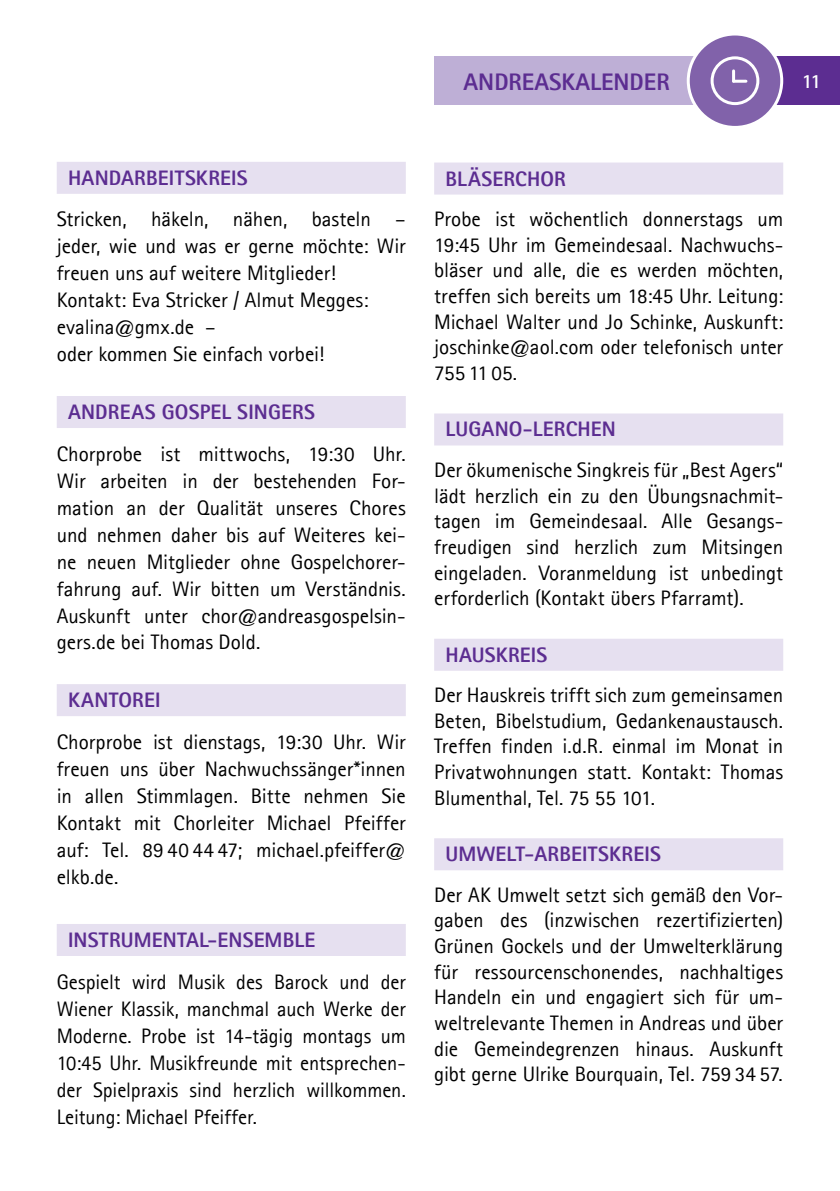
<style>
.page{position:relative;width:840px;height:1191px;background:#fff}
.page>*{position:absolute;margin:0;border:0;box-sizing:border-box;transform-origin:0 0}
.t1{font:800 24px "Agfa Rotis Sans Serif";color:#5c2d91}
.t2{font:21px/27px "Agfa Rotis Sans Serif";letter-spacing:-.005em;color:#000;text-align:justify}
.t3{font:800 21px "Agfa Rotis Sans Serif";letter-spacing:.005em;color:#5c2d91}
.t4{font:700 20px "Agfa Rotis Sans Serif";color:#fff}
</style>
<div class="page">
<div style="left:434px;top:57px;width:263px;height:48px;background:#beafd6"></div>
<div style="left:758px;top:57px;width:81px;height:48px;background:#5c2d91"></div>
<div style="left:687px;top:34px;width:94px;height:93px;background:#8162aa;border-radius:50%"></div>
<div style="left:686px;top:33px;width:96px;height:96px;border:3px solid #fff;border-radius:50%"></div>
<div style="left:710px;top:56px;width:49px;height:49px;border:3px solid #fff;border-radius:50%"></div>
<svg style="left:732px;top:71px;width:13px;height:12px"></svg>
<div style="left:57px;top:162px;width:348px;height:32px;background:#e6e0f0"></div>
<div style="left:57px;top:396px;width:348px;height:32px;background:#e6e0f0"></div>
<div style="left:57px;top:684px;width:348px;height:32px;background:#e6e0f0"></div>
<div style="left:57px;top:924px;width:348px;height:32px;background:#e6e0f0"></div>
<div style="left:434px;top:162px;width:348px;height:32px;background:#e6e0f0"></div>
<div style="left:434px;top:413px;width:348px;height:32px;background:#e6e0f0"></div>
<div style="left:434px;top:638px;width:348px;height:32px;background:#e6e0f0"></div>
<div style="left:434px;top:838px;width:348px;height:32px;background:#e6e0f0"></div>
<p class="t1" style="left:463px;top:67px;width:16px">ANDR</p>
<p class="t1" style="left:521px;top:67px;width:147px">EASKALEND ER</p>
<p class="t4" style="left:801px;top:68px;width:21px">11</p>
<p class="t3" style="left:68px;top:164px;width:181px">HANDARBEITSKREIS</p>
<p class="t2" style="left:57px;top:206px;width:350px;text-align:left">Stricken, häkeln, nähen, basteln – jeder, wie und was er gerne möchte: Wir freuen uns auf weitere Mitglieder!<br>Kontakt: Eva Stricker / Almut Megges: evalina@gmx.de –<br>oder kommen Sie einfach vorbei!</p>
<p class="t3" style="left:68px;top:398px;width:143px">ANDREAS GOSPEL</p>
<p class="t3" style="left:237px;top:398px;width:79px">SINGERS</p>
<p class="t2" style="left:57px;top:440px;width:350px">Chorprobe ist mittwochs, 19:30 Uhr.<br>Wir arbeiten in der bestehenden For&shy;mation an der Qualität unseres Chores und nehmen daher bis auf Weiteres kei&shy;ne neuen Mitglieder ohne Gospelchorer&shy;fahrung auf. Wir bitten um Verständnis.<br>Auskunft unter chor@andreasgospelsin&shy;gers.de bei Thomas Dold.</p>
<p class="t3" style="left:68px;top:686px;width:94px">KANTOREI</p>
<p class="t2" style="left:57px;top:728px;width:350px">Chorprobe ist dienstags, 19:30 Uhr. Wir freuen uns über Nachwuchssänger*innen in allen Stimmlagen. Bitte nehmen Sie Kontakt mit Chorleiter Michael Pfeiffer auf: Tel. 89 40 44 47; michael.pfeiffer@ elkb.de.</p>
<p class="t3" style="left:68px;top:926px;width:237px">INSTRUMENTAL-ENSEM BLE</p>
<p class="t2" style="left:57px;top:968px;width:350px">Gespielt wird Musik des Barock und der Wiener Klassik, manchmal auch Werke der Moderne. Probe ist 14-tägig montags um 10:45 Uhr. Musikfreunde mit entsprechen&shy;der Spielpraxis sind herzlich willkommen.<br>Leitung: Michael Pfeiffer.</p>
<p class="t3" style="left:445px;top:165px;width:122px">BLÄSERCHOR</p>
<p class="t2" style="left:434px;top:206px;width:350px;line-height:25.6px">Probe ist wöchentlich donnerstags um 19:45 Uhr im Gemeindesaal. Nachwuchs&shy;bläser und alle, die es werden möchten, treffen sich bereits um 18:45 Uhr. Leitung:<br>Michael Walter und Jo Schinke, Auskunft: joschinke@aol.com oder telefonisch unter 755 11 05.</p>
<p class="t3" style="left:445px;top:416px;width:172px">LUGANO-LERCHEN</p>
<p class="t2" style="left:434px;top:457px;width:350px;line-height:25.6px">Der ökumenische Singkreis für „Best Agers“ lädt herzlich ein zu den Übungsnachmit&shy;tagen im Gemeindesaal. Alle Gesangs&shy;freudigen sind herzlich zum Mitsingen eingeladen. Voranmeldung ist unbedingt erforderlich (Kontakt übers Pfarramt).</p>
<p class="t3" style="left:445px;top:641px;width:103px">HAUSKREIS</p>
<p class="t2" style="left:434px;top:682px;width:350px;line-height:25.6px">Der Hauskreis trifft sich zum gemeinsamen Beten, Bibelstudium, Gedankenaustausch.<br>Treffen finden i.d.R. einmal im Monat in Privatwohnungen statt. Kontakt: Thomas Blumenthal, Tel. 75 55 101.</p>
<p class="t3" style="left:445px;top:840px;width:15px">UMWEL</p>
<p class="t3" style="left:515px;top:840px;width:147px">T-ARBEITSKREIS</p>
<p class="t2" style="left:434px;top:881px;width:350px;line-height:25.6px">Der AK Umwelt setzt sich gemäß den Vor&shy;gaben des (inzwischen rezertifizierten)<br>Grünen Gockels und der Umwelterklärung für ressourcenschonendes, nachhaltiges Handeln ein und engagiert sich für um&shy;weltrelevante Themen in Andreas und über die Gemeindegrenzen hinaus. Auskunft gibt gerne Ulrike Bourquain, Tel. 759 34 57.</p>
</div>
